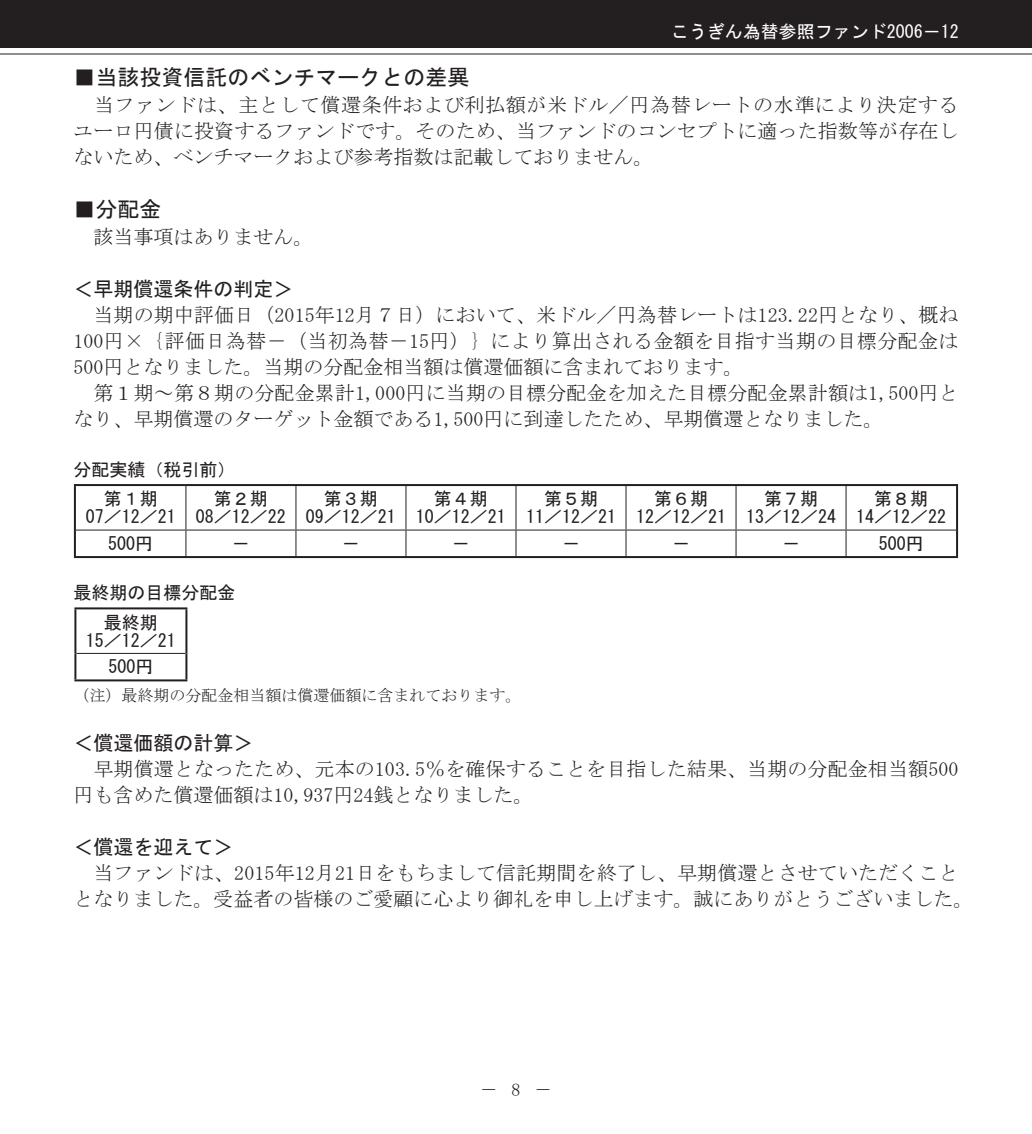
<style>
.page{position:relative;width:1032px;height:1134px;background:#fff}
.page>*{position:absolute;margin:0;border:0;box-sizing:border-box;transform-origin:0 0}
.t1{font:22px "MS Gothic";color:#231f20}
.t2{font:20px/26px "MS Mincho";letter-spacing:.005em;color:#231f20}
.t3{font:20px "MS Gothic";color:#231f20}
.t4{font:18px/18px "MS Gothic";color:#231f20;text-align:center}
.t5{font:18px "MS Gothic";color:#fff}
.t6{font:18px "MS Mincho";color:#231f20}
.t7{font:16px "MS Mincho";color:#231f20}
</style>
<div class="page">
<div style="left:0;top:0;width:1032px;height:48px;background:#231f20"></div>
<hr style="left:0;top:53px;width:1032px;height:1px;background:#231f20">
<hr style="left:185px;top:486px;width:1px;height:44px;background:#231f20">
<hr style="left:295px;top:486px;width:1px;height:44px;background:#231f20">
<hr style="left:405px;top:486px;width:1px;height:44px;background:#231f20">
<hr style="left:515px;top:486px;width:1px;height:44px;background:#231f20">
<hr style="left:625px;top:486px;width:1px;height:44px;background:#231f20">
<hr style="left:735px;top:486px;width:1px;height:44px;background:#231f20">
<hr style="left:845px;top:486px;width:1px;height:44px;background:#231f20">
<hr style="left:76px;top:530px;width:220px;height:1px;background:#231f20">
<svg style="left:185px;top:531px;width:1px;height:25px"></svg>
<hr style="left:296px;top:530px;width:110px;height:1px;background:#231f20">
<svg style="left:295px;top:531px;width:1px;height:25px"></svg>
<hr style="left:406px;top:530px;width:110px;height:1px;background:#231f20">
<svg style="left:405px;top:531px;width:1px;height:25px"></svg>
<hr style="left:516px;top:530px;width:110px;height:1px;background:#231f20">
<svg style="left:515px;top:531px;width:1px;height:25px"></svg>
<hr style="left:626px;top:530px;width:110px;height:1px;background:#231f20">
<svg style="left:625px;top:531px;width:1px;height:25px"></svg>
<hr style="left:736px;top:530px;width:110px;height:1px;background:#231f20">
<svg style="left:735px;top:531px;width:1px;height:25px"></svg>
<hr style="left:846px;top:530px;width:110px;height:1px;background:#231f20">
<svg style="left:845px;top:531px;width:1px;height:25px"></svg>
<hr style="left:74px;top:484px;width:112px;height:2px;background:#231f20">
<hr style="left:74px;top:486px;width:2px;height:44px;background:#231f20">
<hr style="left:186px;top:484px;width:772px;height:2px;background:#231f20">
<hr style="left:956px;top:486px;width:2px;height:44px;background:#231f20">
<hr style="left:74px;top:530px;width:2px;height:26px;background:#231f20">
<hr style="left:956px;top:530px;width:2px;height:26px;background:#231f20">
<hr style="left:74px;top:556px;width:884px;height:2px;background:#231f20">
<hr style="left:76px;top:653px;width:109px;height:1px;background:#231f20">
<hr style="left:74px;top:607px;width:113px;height:2px;background:#231f20">
<hr style="left:74px;top:609px;width:2px;height:44px;background:#231f20">
<hr style="left:185px;top:609px;width:2px;height:44px;background:#231f20">
<hr style="left:74px;top:653px;width:2px;height:26px;background:#231f20">
<hr style="left:185px;top:653px;width:2px;height:26px;background:#231f20">
<hr style="left:74px;top:679px;width:113px;height:2px;background:#231f20">
<p class="t5" style="left:671px;top:23px;width:289px">こうぎん為替参照ファンド2006－12</p>
<p class="t1" style="left:73px;top:66px;width:398px">■当該投資信託のベンチマークとの差異</p>
<p class="t2" style="left:73px;top:91px;width:886px;text-align:justify">　当ファンドは、主として償還条件および利払額が米ドル／円為替レートの水準により決定するユーロ円債に投資するファンドです。そのため、当ファンドのコンセプトに適った指数等が存在しないため、ベンチマークおよび参考指数は記載しておりません。</p>
<p class="t1" style="left:73px;top:198px;width:89px">■分配金</p>
<p class="t2" style="left:73px;top:223px;width:242px">　該当事項はありません。</p>
<p class="t3" style="left:73px;top:278px;width:222px">＜早期償還条件の判定＞</p>
<p class="t2" style="left:73px;top:301px;width:887px">　当期の期中評価日（2015年12月７日）において、米ドル／円為替レートは123.22円となり、概ね100円×｛評価日為替－（当初為替－15円）｝により算出される金額を目指す当期の目標分配金は500円となりました。当期の分配金相当額は償還価額に含まれております。<br>　第１期～第８期の分配金累計1,000円に当期の目標分配金を加えた目標分配金累計額は1,500円となり、早期償還のターゲット金額である1,500円に到達したため、早期償還となりました。</p>
<p class="t4" style="left:104px;top:455px;width:133px;line-height:29.4px;text-align:left;text-indent:-30px">分配実績（税引前）第１期</p>
<p class="t4" style="left:86px;top:508px;width:91px">07／12／21</p>
<p class="t4" style="left:196px;top:490px;width:91px">第２期<br>08／12／22</p>
<p class="t4" style="left:306px;top:490px;width:91px">第３期<br>09／12／21</p>
<p class="t4" style="left:416px;top:490px;width:91px">第４期<br>10／12／21</p>
<p class="t4" style="left:526px;top:490px;width:91px">第５期<br>11／12／21</p>
<p class="t4" style="left:636px;top:490px;width:91px">第６期<br>12／12／21</p>
<p class="t4" style="left:746px;top:490px;width:91px">第７期<br>13／12／24</p>
<p class="t4" style="left:856px;top:490px;width:92px">第８期<br>14／12／22</p>
<p class="t4" style="left:108px;top:534px;width:46px">500円</p>
<p class="t4" style="left:232px;top:534px;width:19px">－</p>
<p class="t4" style="left:342px;top:534px;width:19px">－</p>
<p class="t4" style="left:452px;top:534px;width:19px">－</p>
<p class="t4" style="left:562px;top:534px;width:19px">－</p>
<p class="t4" style="left:672px;top:534px;width:19px">－</p>
<p class="t4" style="left:782px;top:534px;width:19px">－</p>
<p class="t4" style="left:879px;top:534px;width:46px">500円</p>
<p class="t4" style="left:104px;top:578px;width:133px;line-height:29.4px;text-align:left;text-indent:-30px">最終期の目標分配金最終期</p>
<p class="t4" style="left:86px;top:627px;width:91px;line-height:26.4px">15／12／21<br>500円</p>
<p class="t7" style="left:73px;top:687px;width:450px">（注）最終期の分配金相当額は償還価額に含まれております。</p>
<p class="t3" style="left:73px;top:733px;width:182px">＜償還価額の計算＞</p>
<p class="t2" style="left:73px;top:756px;width:886px">　早期償還となったため、元本の103.5％を確保することを目指した結果、当期の分配金相当額500円も含めた償還価額は10,937円24銭となりました。</p>
<p class="t3" style="left:73px;top:837px;width:162px">＜償還を迎えて＞</p>
<p class="t2" style="left:73px;top:860px;width:902px">　当ファンドは、2015年12月21日をもちまして信託期間を終了し、早期償還とさせていただくこととなりました。受益者の皆様のご愛顧に心より御礼を申し上げます。誠にありがとうございました。</p>
<p class="t6" style="left:511px;top:1081px;width:10px">8</p>
<p class="t6" style="left:480px;top:1081px;width:73px">－　　－</p>
</div>
